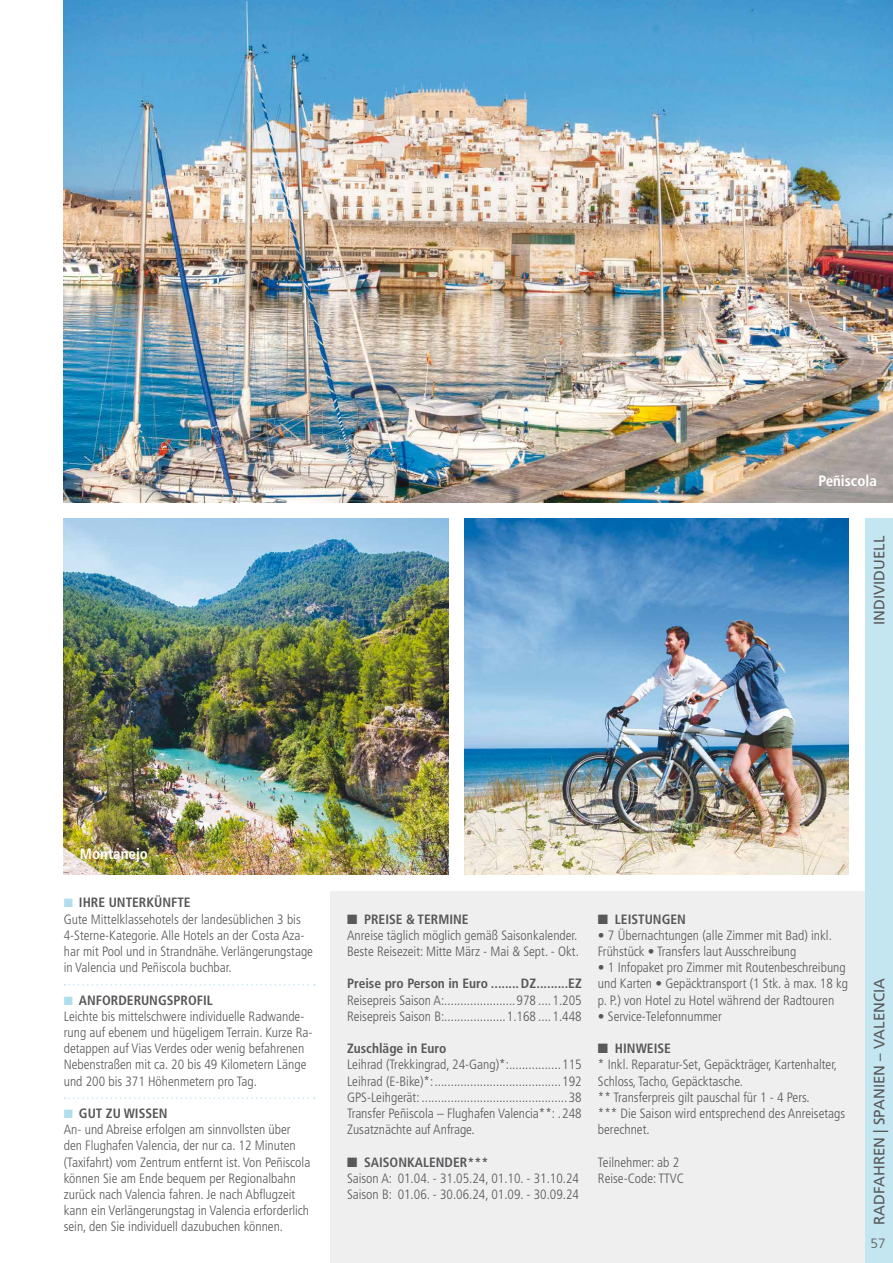
<style>
.page{position:relative;width:893px;height:1263px;background:#fff}
.page>*{position:absolute;margin:0;border:0;box-sizing:border-box;transform-origin:0 0}
.t1{font:15px "Frutiger LT Std";color:#58585a}
.t2{font:700 condensed 15px "Frutiger LT Std";color:#fff}
.t3{font:300 condensed 13.5px/16.2px "Frutiger LT Std";color:#58585a}
.t4{font:700 condensed 13.5px "Frutiger LT Std";color:#58585a}
.t5{font:300 13.5px "Frutiger LT Std";color:#58585a}
.s1{color:#b1deed}
.s2{font-weight:700}
</style>
<div class="page">
<div style="left:865px;top:518px;width:28px;height:745px;background:#c4e6f1"></div>
<img style="left:64px;top:0;width:829px;height:502px">
<svg style="left:65px;top:984px;width:250px;height:1px"></svg>
<svg style="left:65px;top:1097px;width:250px;height:2px"></svg>
<div style="left:331px;top:891px;width:534px;height:372px;background:#efeff0"></div>
<img style="left:64px;top:518px;width:384px;height:357px">
<img style="left:464px;top:518px;width:385px;height:357px">
<p class="t2" style="left:818px;top:472px;width:60px">Peñiscola</p>
<p class="t1" style="left:870px;top:625px;width:91px;rotate:-90deg">INDIVIDUELL</p>
<p class="t2" style="left:80px;top:845px;width:70px">Montanejo</p>
<p class="t3" style="left:64px;top:895px;width:251px"><span class="s1">■</span> <span class="s2">IHRE UNTERKÜNFTE<br></span>Gute Mittelklassehotels der landesüblichen 3 bis 4-Sterne-Kategorie. Alle Hotels an der Costa Aza&shy;har mit Pool und in Strandnähe. Verlängerungstage in Valencia und Peñiscola buchbar.</p>
<p class="t3" style="left:64px;top:992px;width:250px"><span class="s1">■</span> <span class="s2">ANFORDERUNGSPROFIL<br></span>Leichte bis mittelschwere individuelle Radwande&shy;rung auf ebenem und hügeligem Terrain. Kurze Ra&shy;detappen auf Vias Verdes oder wenig befahrenen Nebenstraßen mit ca. 20 bis 49 Kilometern Länge und 200 bis 371 Höhenmetern pro Tag.</p>
<p class="t3" style="left:64px;top:1105px;width:248px"><span class="s1">■</span> <span class="s2">GUT ZU WISSEN<br></span>An- und Abreise erfolgen am sinnvollsten über den Flughafen Valencia, der nur ca. 12 Minuten (Taxifahrt) vom Zentrum entfernt ist. Von Peñiscola können Sie am Ende bequem per Regionalbahn zurück nach Valencia fahren. Je nach Abflugzeit kann ein Verlängerungstag in Valencia erforderlich sein, den Sie individuell dazubuchen können.</p>
<p class="t3" style="left:347px;top:911px;width:233px">■ <span class="s2">PREISE &amp; TERMINE<br></span>Anreise täglich möglich gemäß Saisonkalender.<br>Beste Reisezeit: Mitte März - Mai &amp; Sept. - Okt.</p>
<p class="t4" style="left:347px;top:976px;width:236px">Preise pro Person in Euro ........DZ.........EZ</p>
<p class="t3" style="left:347px;top:992px;width:236px">Reisepreis Saison A:......................978 ....1.205<br>Reisepreis Saison B:...................1.168 ....1.448</p>
<p class="t4" style="left:347px;top:1040px;width:101px">Zuschläge in Euro</p>
<p class="t3" style="left:347px;top:1057px;width:236px;text-align:justify">Leihrad (Trekkingrad, 24-Gang)*:................115<br>Leihrad (E-Bike)*:.......................................192<br>GPS-Leihgerät: .............................................38<br>Transfer Peñiscola – Flughafen Valencia**: .248<br>Zusatznächte auf Anfrage.</p>
<p class="t3" style="left:347px;top:1154px;width:234px">■ <span class="s2">SAISONKALENDER***<br></span>Saison A: 01.04. - 31.05.24, 01.10. - 31.10.24<br>Saison B: 01.06. - 30.06.24, 01.09. - 30.09.24</p>
<p class="t4" style="left:598px;top:911px;width:90px">■ LEISTUNGEN</p>
<p class="t3" style="left:598px;top:927px;width:235px">• 7 Übernachtungen (alle Zimmer mit Bad) inkl.<br>Frühstück • Transfers laut Ausschreibung</p>
<p class="t3" style="left:598px;top:959px;width:252px">• 1 Infopaket pro Zimmer mit Routenbeschreibung und Karten • Gepäcktransport (1 Stk. à max. 18 kg p. P.) von Hotel zu Hotel während der Radtouren</p>
<p class="t3" style="left:598px;top:1008px;width:125px">• Service-Telefonnummer</p>
<p class="t3" style="left:598px;top:1040px;width:249px">■ <span class="s2">HINWEISE<br></span>* Inkl. Reparatur-Set, Gepäckträger, Kartenhalter, Schloss, Tacho, Gepäcktasche.<br>** Transferpreis gilt pauschal für 1 - 4 Pers.<br>*** Die Saison wird entsprechend des Anreisetags berechnet.</p>
<p class="t3" style="left:598px;top:1154px;width:88px">Teilnehmer: ab 2<br>Reise-Code: TTVC</p>
<p class="t1" style="left:870px;top:1225px;width:248px;rotate:-90deg">RADFAHREN | SPANIEN – VALENCIA</p>
<p class="t5" style="left:871px;top:1235px;width:17px">57</p>
</div>
